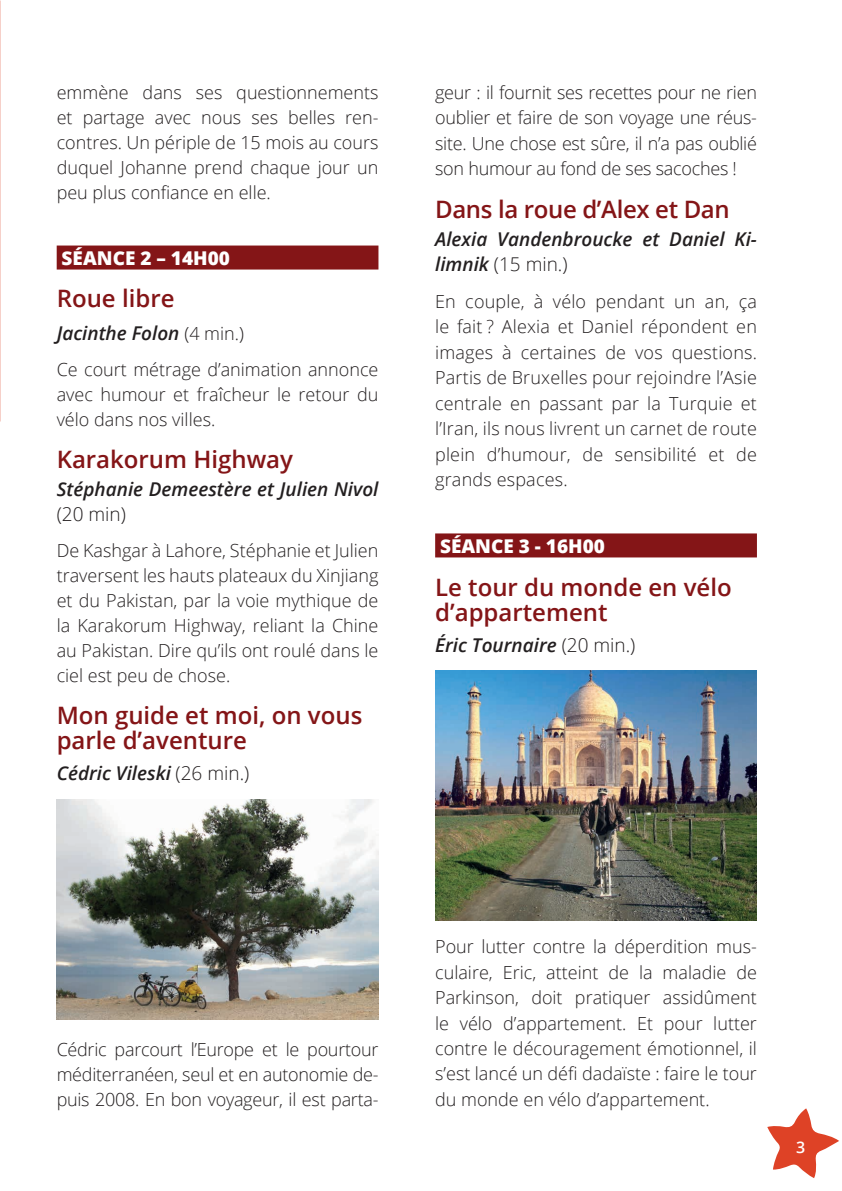
<style>
.page{position:relative;width:842px;height:1191px;background:#fff}
.page>*{position:absolute;margin:0;border:0;box-sizing:border-box;transform-origin:0 0}
.titre_film_rouge_fon{font:600 24px/25px "Open Sans";color:#841517}
.t1{font:italic 600 19px/25px "Open Sans";color:#231f20}
.seance_rouge_fonce{font:800 19px "Open Sans";color:#fff}
.paragraphe_texte_bas{font:300 18px/25.4px "Open Sans";color:#231f20;text-align:justify}
.t2{font:600 16px "Open Sans";color:#fff}
.s1{font-weight:300;font-style:normal;font-size:18px}
.s2{font-weight:300;font-style:normal}
</style>
<div class="page">
<svg style="left:767px;top:1108px;width:72px;height:70px"></svg>
<div style="left:57px;top:245px;width:321px;height:24px;background:#841517"></div>
<div style="left:435px;top:533px;width:322px;height:24px;background:#841517"></div>
<img style="left:435px;top:670px;width:322px;height:250px">
<img style="left:57px;top:799px;width:321px;height:220px">
<p class="paragraphe_texte_bas" style="left:57px;top:79px;width:323px">emmène dans ses questionnements et partage avec nous ses belles ren&shy;contres. Un périple de 15 mois au cours duquel Johanne prend chaque jour un peu plus confiance en elle.</p>
<p class="seance_rouge_fonce" style="left:62px;top:244px;width:170px">SÉANCE 2 – 14H00</p>
<p class="titre_film_rouge_fon" style="left:57px;top:286px;width:119px">Roue libre</p>
<p class="t1" style="left:57px;top:320px;width:189px">Jacinthe Folon <span class="s1">(4 min.)</span></p>
<p class="paragraphe_texte_bas" style="left:57px;top:357px;width:323px">Ce court métrage d’animation annonce avec humour et fraîcheur le retour du vélo dans nos villes.</p>
<p class="titre_film_rouge_fon" style="left:57px;top:446px;width:238px">Karakorum Highway</p>
<p class="t1" style="left:57px;top:476px;width:323px">Stéphanie Demeestère et Julien Nivol <span class="s2">(20 min)</span></p>
<p class="paragraphe_texte_bas" style="left:57px;top:537px;width:323px">De Kashgar à Lahore, Stéphanie et Julien traversent les hauts plateaux du Xinjiang et du Pakistan, par la voie mythique de la Karakorum Highway, reliant la Chine au Pakistan. Dire qu’ils ont roulé dans le ciel est peu de chose.</p>
<p class="titre_film_rouge_fon" style="left:57px;top:702px;width:307px">Mon guide et moi, on vous parle d’aventure</p>
<p class="t1" style="left:57px;top:760px;width:194px">Cédric Vileski <span class="s2">(26 min.)</span></p>
<p class="paragraphe_texte_bas" style="left:435px;top:79px;width:323px">geur : il fournit ses recettes pour ne rien oublier et faire de son voyage une réus&shy;site. Une chose est sûre, il n’a pas oublié son humour au fond de ses sacoches !</p>
<p class="titre_film_rouge_fon" style="left:435px;top:196px;width:296px">Dans la roue d’Alex et Dan</p>
<p class="t1" style="left:435px;top:226px;width:323px">Alexia Vandenbroucke et Daniel Ki&shy;limnik <span class="s2">(15 min.)</span></p>
<p class="paragraphe_texte_bas" style="left:435px;top:288px;width:323px">En couple, à vélo pendant un an, ça le fait ? Alexia et Daniel répondent en images à certaines de vos questions.<br>Partis de Bruxelles pour rejoindre l’Asie centrale en passant par la Turquie et l’Iran, ils nous livrent un carnet de route plein d’humour, de sensibilité et de grands espaces.</p>
<p class="seance_rouge_fonce" style="left:440px;top:532px;width:166px">SÉANCE 3 - 16H00</p>
<p class="titre_film_rouge_fon" style="left:435px;top:574px;width:298px">Le tour du monde en vélo d’appartement</p>
<p class="t1" style="left:435px;top:632px;width:202px">Éric Tournaire <span class="s2">(20 min.)</span></p>
<p class="paragraphe_texte_bas" style="left:57px;top:1036px;width:323px">Cédric parcourt l’Europe et le pourtour méditerranéen, seul et en autonomie de&shy;puis 2008. En bon voyageur, il est parta-</p>
<p class="paragraphe_texte_bas" style="left:435px;top:933px;width:323px">Pour lutter contre la déperdition mus&shy;culaire, Eric, atteint de la maladie de Parkinson, doit pratiquer assidûment le vélo d’appartement. Et pour lutter contre le découragement émotionnel, il s’est lancé un défi dadaïste : faire le tour du monde en vélo d’appartement.</p>
<p class="t2" style="left:796px;top:1136px;width:11px">3</p>
</div>
